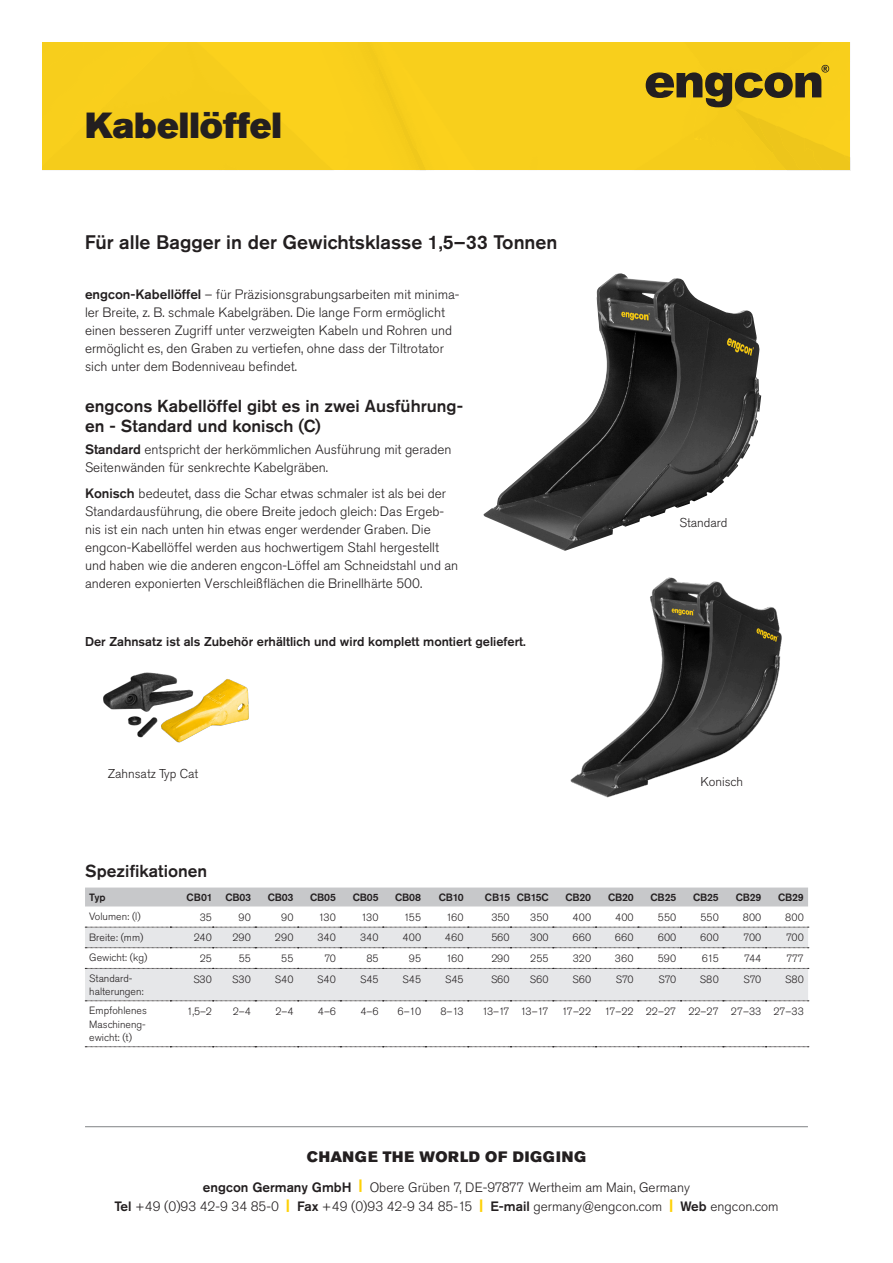
<style>
.page{position:relative;width:893px;height:1263px;background:#fff}
.page>*{position:absolute;margin:0;border:0;box-sizing:border-box;transform-origin:0 0}
.Product_heading{font:36px "Akzidenz Grotesk Pro Super";color:#231f20}
.t1{font:500 19.5px "Akzidenz Grotesk Pro";color:#231f20}
.t2{font:500 17.25px/19.5px "Akzidenz Grotesk Pro";color:#231f20}
.t3{font:15px "Akzidenz Grotesk Pro Super";letter-spacing:.05em;color:#231f20}
.Brödtext1{font:300 13.5px/18px "Akzidenz Grotesk Pro";color:#231f20}
.Brödtext1-2{font:500 12.75px "Akzidenz Grotesk Pro";color:#231f20}
.t4{font:300 12.75px "Akzidenz Grotesk Pro";color:#231f20}
.t5{font:300 10.5px/13.5px "Akzidenz Grotesk Pro";color:#231f20}
.t6{font:500 10.5px "Akzidenz Grotesk Pro";letter-spacing:-.02em;color:#231f20}
.s1{font-weight:500}
.s2{font-family:"Akzidenz Grotesk Pro Super";font-weight:400;color:#fed105}
</style>
<div class="page">
<div style="left:43px;top:43px;width:807px;height:128px;background:#f8cf1c"></div>
<hr style="left:85px;top:1126px;width:723px;height:1px;background:#808285">
<img style="left:103px;top:672px;width:146px;height:71px">
<img style="left:483px;top:273px;width:278px;height:278px">
<img style="left:570px;top:577px;width:212px;height:221px">
<div style="left:85px;top:887px;width:723px;height:19px;background:#c7c8ca"></div>
<svg style="left:85px;top:928px;width:723px;height:72px;fill:#e6e7e9"></svg>
<svg style="left:85px;top:927px;width:724px;height:1px"></svg>
<svg style="left:85px;top:947px;width:724px;height:1px"></svg>
<svg style="left:85px;top:968px;width:724px;height:1px"></svg>
<svg style="left:85px;top:1000px;width:724px;height:1px"></svg>
<svg style="left:85px;top:1046px;width:724px;height:1px"></svg>
<p class="Product_heading" style="left:85px;top:102px;width:198px">Kabellöffel</p>
<h1 class="t1" style="left:85px;top:229px;width:474px">Für alle Bagger in der Gewichtsklasse 1,5–33 Tonnen</h1>
<p class="Brödtext1" style="left:85px;top:286px;width:376px"><span class="s1">engcon-Kabellöffel</span> – für Präzisionsgrabungsarbeiten mit minima&shy;ler Breite, z. B. schmale Kabelgräben. Die lange Form ermöglicht einen besseren Zugriff unter verzweigten Kabeln und Rohren und ermöglicht es, den Graben zu vertiefen, ohne dass der Tiltrotator sich unter dem Bodenniveau befindet.</p>
<h2 class="t2" style="left:85px;top:396px;width:380px">engcons Kabellöffel gibt es in zwei Ausführung&shy;en - Standard und konisch (C)</h2>
<p class="Brödtext1" style="left:85px;top:440px;width:368px"><span class="s1">Standard</span> entspricht der herkömmlichen Ausführung mit geraden<br>Seitenwänden für senkrechte Kabelgräben.</p>
<p class="Brödtext1" style="left:85px;top:485px;width:375px"><span class="s1">Konisch</span> bedeutet, dass die Schar etwas schmaler ist als bei der Standardausführung, die obere Breite jedoch gleich: Das Ergeb&shy;nis ist ein nach unten hin etwas enger werdender Graben. Die engcon-Kabellöffel werden aus hochwertigem Stahl hergestellt und haben wie die anderen engcon-Löffel am Schneidstahl und an anderen exponierten Verschleißflächen die Brinellhärte 500.</p>
<p class="Brödtext1-2" style="left:85px;top:634px;width:442px">Der Zahnsatz ist als Zubehör erhältlich und wird komplett montiert geliefert.</p>
<p class="t4" style="left:108px;top:765px;width:92px">Zahnsatz Typ Cat</p>
<p class="t4" style="left:679px;top:514px;width:50px">Standard</p>
<p class="t4" style="left:701px;top:774px;width:44px">Konisch</p>
<h2 class="t2" style="left:85px;top:861px;width:124px">Spezifikationen</h2>
<p class="t6" style="left:89px;top:890px;width:18px">Typ</p>
<p class="t6" style="left:187px;top:890px;width:28px">CB01</p>
<p class="t6" style="left:225px;top:890px;width:27px">CB03</p>
<p class="t6" style="left:268px;top:890px;width:27px">CB03</p>
<p class="t6" style="left:310px;top:890px;width:27px">CB05</p>
<p class="t6" style="left:353px;top:890px;width:27px">CB05</p>
<p class="t6" style="left:395px;top:890px;width:27px">CB08</p>
<p class="t6" style="left:439px;top:890px;width:26px">CB10</p>
<p class="t6" style="left:485px;top:890px;width:27px">CB15</p>
<p class="t6" style="left:517px;top:890px;width:34px">CB15C</p>
<p class="t6" style="left:566px;top:890px;width:27px">CB20</p>
<p class="t6" style="left:608px;top:890px;width:27px">CB20</p>
<p class="t6" style="left:651px;top:890px;width:27px">CB25</p>
<p class="t6" style="left:693px;top:890px;width:27px">CB25</p>
<p class="t6" style="left:736px;top:890px;width:27px">CB29</p>
<p class="t6" style="left:778px;top:890px;width:27px">CB29</p>
<p class="t5" style="left:89px;top:909px;width:53px">Volumen: (l)</p>
<p class="t5" style="left:200px;top:910px;width:14px">35</p>
<p class="t5" style="left:239px;top:910px;width:14px">90</p>
<p class="t5" style="left:281px;top:910px;width:14px">90</p>
<p class="t5" style="left:318px;top:910px;width:19px">130</p>
<p class="t5" style="left:361px;top:910px;width:19px">130</p>
<p class="t5" style="left:404px;top:910px;width:19px">155</p>
<p class="t5" style="left:446px;top:910px;width:19px">160</p>
<p class="t5" style="left:492px;top:910px;width:19px">350</p>
<p class="t5" style="left:530px;top:910px;width:20px">350</p>
<p class="t5" style="left:573px;top:910px;width:20px">400</p>
<p class="t5" style="left:615px;top:910px;width:20px">400</p>
<p class="t5" style="left:658px;top:910px;width:20px">550</p>
<p class="t5" style="left:700px;top:910px;width:20px">550</p>
<p class="t5" style="left:743px;top:910px;width:20px">800</p>
<p class="t5" style="left:785px;top:910px;width:20px">800</p>
<p class="t5" style="left:89px;top:930px;width:56px">Breite: (mm)</p>
<p class="t5" style="left:194px;top:931px;width:20px">240</p>
<p class="t5" style="left:232px;top:931px;width:20px">290</p>
<p class="t5" style="left:275px;top:931px;width:20px">290</p>
<p class="t5" style="left:317px;top:931px;width:20px">340</p>
<p class="t5" style="left:360px;top:931px;width:20px">340</p>
<p class="t5" style="left:403px;top:931px;width:20px">400</p>
<p class="t5" style="left:445px;top:931px;width:20px">460</p>
<p class="t5" style="left:491px;top:931px;width:20px">560</p>
<p class="t5" style="left:530px;top:931px;width:20px">300</p>
<p class="t5" style="left:572px;top:931px;width:20px">660</p>
<p class="t5" style="left:615px;top:931px;width:20px">660</p>
<p class="t5" style="left:658px;top:931px;width:20px">600</p>
<p class="t5" style="left:700px;top:931px;width:20px">600</p>
<p class="t5" style="left:744px;top:931px;width:19px">700</p>
<p class="t5" style="left:786px;top:931px;width:19px">700</p>
<p class="t5" style="left:89px;top:951px;width:60px">Gewicht: (kg)</p>
<p class="t5" style="left:200px;top:951px;width:14px">25</p>
<p class="t5" style="left:239px;top:951px;width:14px">55</p>
<p class="t5" style="left:281px;top:951px;width:14px">55</p>
<p class="t5" style="left:324px;top:951px;width:13px">70</p>
<p class="t5" style="left:366px;top:951px;width:14px">85</p>
<p class="t5" style="left:409px;top:951px;width:14px">95</p>
<p class="t5" style="left:446px;top:951px;width:19px">160</p>
<p class="t5" style="left:491px;top:951px;width:20px">290</p>
<p class="t5" style="left:530px;top:951px;width:20px">255</p>
<p class="t5" style="left:573px;top:951px;width:20px">320</p>
<p class="t5" style="left:615px;top:951px;width:20px">360</p>
<p class="t5" style="left:658px;top:951px;width:20px">590</p>
<p class="t5" style="left:702px;top:951px;width:18px">615</p>
<p class="t5" style="left:744px;top:951px;width:19px">744</p>
<p class="t5" style="left:786px;top:951px;width:19px">777</p>
<p class="t5" style="left:89px;top:971px;width:56px">Standard&shy;halterungen:</p>
<p class="t5" style="left:194px;top:972px;width:20px">S30</p>
<p class="t5" style="left:232px;top:972px;width:20px">S30</p>
<p class="t5" style="left:275px;top:972px;width:20px">S40</p>
<p class="t5" style="left:317px;top:972px;width:20px">S40</p>
<p class="t5" style="left:360px;top:972px;width:20px">S45</p>
<p class="t5" style="left:403px;top:972px;width:20px">S45</p>
<p class="t5" style="left:445px;top:972px;width:20px">S45</p>
<p class="t5" style="left:491px;top:972px;width:20px">S60</p>
<p class="t5" style="left:530px;top:972px;width:20px">S60</p>
<p class="t5" style="left:572px;top:972px;width:20px">S60</p>
<p class="t5" style="left:616px;top:972px;width:19px">S70</p>
<p class="t5" style="left:658px;top:972px;width:19px">S70</p>
<p class="t5" style="left:700px;top:972px;width:20px">S80</p>
<p class="t5" style="left:743px;top:972px;width:19px">S70</p>
<p class="t5" style="left:785px;top:972px;width:20px">S80</p>
<p class="t5" style="left:89px;top:1004px;width:59px;text-align:justify">Empfohlenes Maschineng&shy;ewicht: (t)</p>
<p class="t5" style="left:187px;top:1005px;width:27px">1,5–2</p>
<p class="t5" style="left:233px;top:1005px;width:20px">2–4</p>
<p class="t5" style="left:275px;top:1005px;width:20px">2–4</p>
<p class="t5" style="left:318px;top:1005px;width:20px">4–6</p>
<p class="t5" style="left:360px;top:1005px;width:20px">4–6</p>
<p class="t5" style="left:398px;top:1005px;width:25px">6–10</p>
<p class="t5" style="left:440px;top:1005px;width:25px">8–13</p>
<p class="t5" style="left:482px;top:1005px;width:29px">13–17</p>
<p class="t5" style="left:520px;top:1005px;width:30px">13–17</p>
<p class="t5" style="left:562px;top:1005px;width:31px">17–22</p>
<p class="t5" style="left:604px;top:1005px;width:31px">17–22</p>
<p class="t5" style="left:646px;top:1005px;width:32px">22–27</p>
<p class="t5" style="left:688px;top:1005px;width:32px">22–27</p>
<p class="t5" style="left:731px;top:1005px;width:32px">27–33</p>
<p class="t5" style="left:773px;top:1005px;width:32px">27–33</p>
<p class="t3" style="left:307px;top:1146px;width:281px">CHANGE THE WORLD OF DIGGING</p>
<p class="Brödtext1" style="left:114px;top:1177px;width:666px;line-height:19.5px;text-align:center"><span class="s1">engcon Germany GmbH</span> <span class="s2">|</span> Obere Grüben 7, DE-97877 Wertheim am Main, Germany<br><span class="s1">Tel</span> +49 (0)93 42-9 34 85-0 <span class="s2">|</span> <span class="s1">Fax</span> +49 (0)93 42-9 34 85-15 <span class="s2">|</span> <span class="s1">E-mail</span> germany@engcon.com <span class="s2">|</span> <span class="s1">Web</span> engcon.com</p>
</div>
